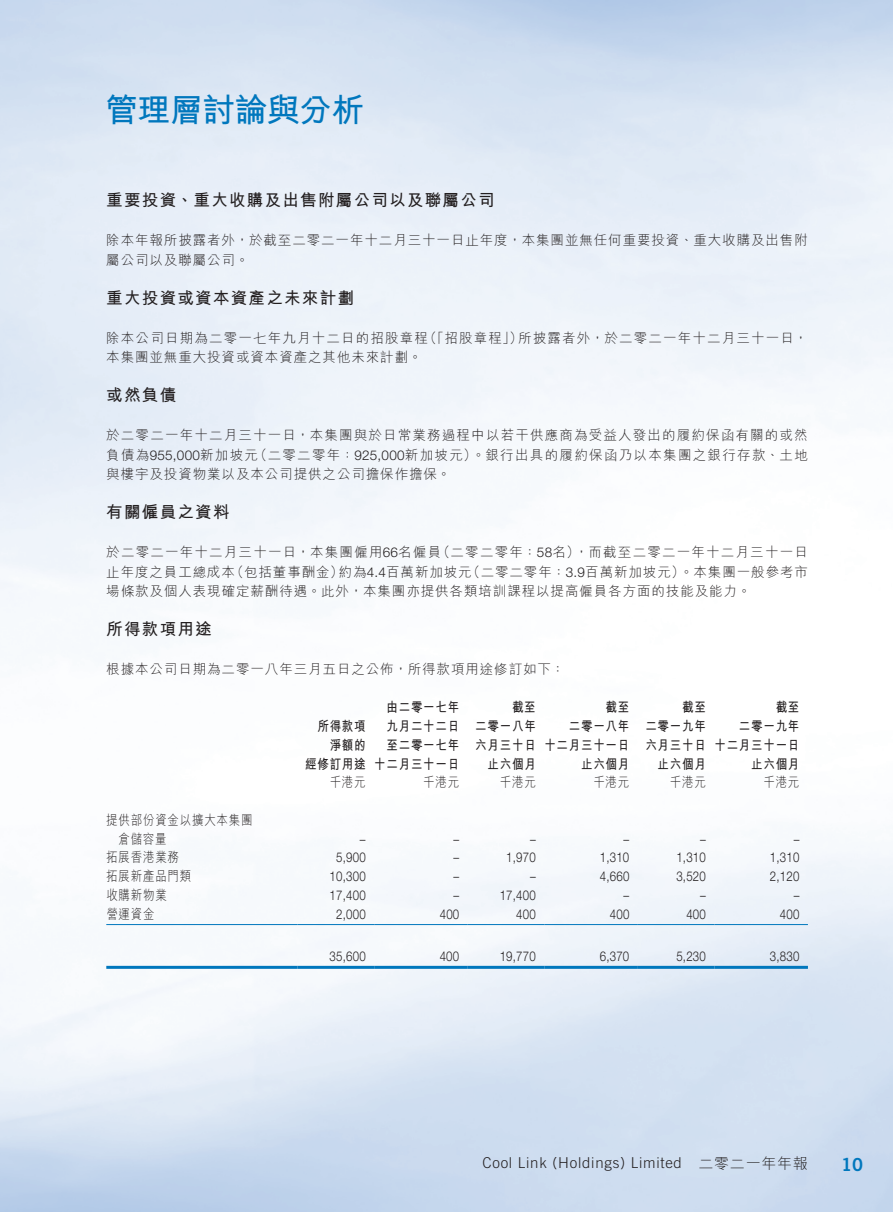
<style>
.page{position:relative;width:893px;height:1212px;background:#fff}
.page>*{position:absolute;margin:0;border:0;box-sizing:border-box;transform-origin:0 0}
.t1{font:700 33px "M Hei HK";letter-spacing:-.02em;color:#0077bd}
.t2{font:18px "Trade Gothic LT Std Bd 2";color:#0077bd}
.t3{font:700 16.5px "M Hei HK";letter-spacing:.08em;color:#231f20}
.t4{font:300 15px "Trade Gothic LT Std";letter-spacing:.05em;color:#231f20}
.t5{font:300 15px "M Hei HK";letter-spacing:.05em;color:#231f20}
.t6{font:300 13.5px/19.5px "M Hei HK";letter-spacing:.07em;color:#231f20}
.t7{font:300 13.5px "Helvetica Neue LT Std";letter-spacing:.02em;color:#231f20;scale:.85 1}
.t8{font:700 13.5px/18.8px "M Hei HK";letter-spacing:.07em;color:#231f20;text-align:right;scale:.85 1}
.t9{font:300 13.5px "M Hei HK";letter-spacing:.07em;color:#231f20;scale:.85 1}
.t10{font:300 13.5px "M Hei HK";letter-spacing:.09em;color:#231f20}
.s1{font-family:"Helvetica Neue LT Std"}
</style>
<div class="page">
<hr style="left:106px;top:924px;width:192px;height:1px;background:#0077bd">
<hr style="left:298px;top:924px;width:76px;height:1px;background:#0077bd">
<hr style="left:374px;top:924px;width:94px;height:1px;background:#0077bd">
<hr style="left:468px;top:924px;width:76px;height:1px;background:#0077bd">
<hr style="left:544px;top:924px;width:94px;height:1px;background:#0077bd">
<hr style="left:638px;top:924px;width:76px;height:1px;background:#0077bd">
<hr style="left:714px;top:924px;width:94px;height:1px;background:#0077bd">
<hr style="left:106px;top:966px;width:192px;height:3px;background:#0077bd">
<hr style="left:298px;top:966px;width:76px;height:3px;background:#0077bd">
<hr style="left:374px;top:966px;width:94px;height:3px;background:#0077bd">
<hr style="left:468px;top:966px;width:76px;height:3px;background:#0077bd">
<hr style="left:544px;top:966px;width:94px;height:3px;background:#0077bd">
<hr style="left:638px;top:966px;width:76px;height:3px;background:#0077bd">
<hr style="left:714px;top:966px;width:94px;height:3px;background:#0077bd">
<h1 class="t1" style="left:105px;top:86px;width:261px">管理層討論與分析</h1>
<p class="t3" style="left:106px;top:188px;width:390px">重要投資、重大收購及出售附屬公司以及聯屬公司</p>
<p class="t6" style="left:106px;top:230px;width:703px">除本年報所披露者外，於截至二零二一年十二月三十一日止年度，本集團並無任何重要投資、重大收購及出售附屬公司以及聯屬公司。</p>
<p class="t3" style="left:106px;top:286px;width:249px">重大投資或資本資產之未來計劃</p>
<p class="t6" style="left:518px;top:327px;width:291px">所披露者外，於二零二一年十二月三十一日，</p>
<p class="t6" style="left:424px;top:327px;width:100px">（「招股章程」）</p>
<p class="t6" style="left:106px;top:327px;width:323px">除本公司日期為二零一七年九月十二日的招股章程本集團並無重大投資或資本資產之其他未來計劃。</p>
<p class="t3" style="left:106px;top:383px;width:71px">或然負債</p>
<p class="t6" style="left:106px;top:425px;width:703px;text-align:right">於二零二一年十二月三十一日，本集團與於日常業務過程中以若干供應商為受益人發出的履約保函有關的或然（二零二零年：<span class="s1">925,000</span>新加坡元）。銀行出具的履約保函乃以本集團之銀行存款、土地</p>
<p class="t6" style="left:106px;top:444px;width:346px">負債為<span class="s1">955,000</span>新加坡元<br>與樓宇及投資物業以及本公司提供之公司擔保作擔保。</p>
<p class="t3" style="left:106px;top:500px;width:125px">有關僱員之資料</p>
<p class="t6" style="left:437px;top:542px;width:144px">（二零二零年：<span class="s1">58</span>名）</p>
<p class="t10" style="left:106px;top:543px;width:336px">於二零二一年十二月三十一日，本集團僱用<span class="s1">66</span>名僱員</p>
<p class="t10" style="left:575px;top:543px;width:235px">，而截至二零二一年十二月三十一日</p>
<p class="t6" style="left:467px;top:561px;width:343px">（二零二零年：<span class="s1">3.9</span>百萬新加坡元）。本集團一般參考市</p>
<p class="t6" style="left:230px;top:561px;width:115px">（包括董事酬金）</p>
<p class="t6" style="left:106px;top:561px;width:646px">止年度之員工總成本<br>場條款及個人表現確定薪酬待遇。此外，本集團亦提供各類培訓課程以提高僱員各方面的技能及能力。</p>
<p class="t3" style="left:106px;top:617px;width:107px">所得款項用途</p>
<p class="t6" style="left:106px;top:659px;width:460px">根據本公司日期為二零一八年三月五日之公佈，所得款項用途修訂如下：</p>
<p class="t6" style="left:339px;top:561px;width:135px">約為<span class="s1">4.4</span>百萬新加坡元</p>
<p class="t9" style="left:106px;top:810px;width:174px">提供部份資金以擴大本集團</p>
<p class="t9" style="left:118px;top:829px;width:58px">倉儲容量</p>
<p class="t9" style="left:106px;top:848px;width:87px">拓展香港業務</p>
<p class="t9" style="left:106px;top:867px;width:102px">拓展新產品門類</p>
<p class="t9" style="left:106px;top:885px;width:73px">收購新物業</p>
<p class="t9" style="left:106px;top:904px;width:58px">營運資金</p>
<p class="t8" style="left:305px;top:716px;width:73px">所得款項淨額的<br>經修訂用途</p>
<p class="t9" style="left:330px;top:773px;width:44px">千港元</p>
<p class="t8" style="left:374px;top:697px;width:102px">由二零一七年九月二十二日至二零一七年十二月三十一日</p>
<p class="t8" style="left:475px;top:697px;width:73px">截至<br>二零一八年六月三十日止六個月</p>
<p class="t8" style="left:544px;top:697px;width:102px">截至<br>二零一八年<br>十二月三十一日止六個月</p>
<p class="t8" style="left:645px;top:697px;width:73px">截至<br>二零一九年六月三十日止六個月</p>
<p class="t8" style="left:714px;top:697px;width:102px">截至<br>二零一九年<br>十二月三十一日止六個月</p>
<p class="t9" style="left:763px;top:773px;width:44px">千港元</p>
<p class="t9" style="left:423px;top:773px;width:44px">千港元</p>
<p class="t9" style="left:500px;top:773px;width:44px">千港元</p>
<p class="t9" style="left:593px;top:773px;width:44px">千港元</p>
<p class="t9" style="left:670px;top:773px;width:44px">千港元</p>
<p class="t7" style="left:360px;top:831px;width:8px">–</p>
<p class="t7" style="left:453px;top:831px;width:8px">–</p>
<p class="t7" style="left:530px;top:831px;width:8px">–</p>
<p class="t7" style="left:624px;top:831px;width:8px">–</p>
<p class="t7" style="left:700px;top:831px;width:8px">–</p>
<p class="t7" style="left:794px;top:831px;width:8px">–</p>
<p class="t7" style="left:336px;top:849px;width:36px">5,900</p>
<p class="t7" style="left:453px;top:849px;width:8px">–</p>
<p class="t7" style="left:506px;top:849px;width:36px">1,970</p>
<p class="t7" style="left:600px;top:849px;width:36px">1,310</p>
<p class="t7" style="left:676px;top:849px;width:36px">1,310</p>
<p class="t7" style="left:770px;top:849px;width:36px">1,310</p>
<p class="t7" style="left:330px;top:868px;width:44px">10,300</p>
<p class="t7" style="left:453px;top:868px;width:8px">–</p>
<p class="t7" style="left:530px;top:868px;width:8px">–</p>
<p class="t7" style="left:600px;top:868px;width:36px">4,660</p>
<p class="t7" style="left:676px;top:868px;width:36px">3,520</p>
<p class="t7" style="left:770px;top:868px;width:36px">2,120</p>
<p class="t7" style="left:330px;top:887px;width:44px">17,400</p>
<p class="t7" style="left:454px;top:887px;width:8px">–</p>
<p class="t7" style="left:500px;top:887px;width:44px">17,400</p>
<p class="t7" style="left:624px;top:887px;width:8px">–</p>
<p class="t7" style="left:700px;top:887px;width:8px">–</p>
<p class="t7" style="left:794px;top:887px;width:8px">–</p>
<p class="t7" style="left:336px;top:906px;width:36px">2,000</p>
<p class="t7" style="left:440px;top:906px;width:25px">400</p>
<p class="t7" style="left:516px;top:906px;width:25px">400</p>
<p class="t7" style="left:610px;top:906px;width:25px">400</p>
<p class="t7" style="left:686px;top:906px;width:25px">400</p>
<p class="t7" style="left:780px;top:906px;width:25px">400</p>
<p class="t7" style="left:330px;top:948px;width:44px">35,600</p>
<p class="t7" style="left:440px;top:948px;width:25px">400</p>
<p class="t7" style="left:500px;top:948px;width:44px">19,770</p>
<p class="t7" style="left:600px;top:948px;width:36px">6,370</p>
<p class="t7" style="left:676px;top:948px;width:36px">5,230</p>
<p class="t7" style="left:770px;top:948px;width:36px">3,830</p>
<p class="t4" style="left:482px;top:1154px;width:201px">Cool Link (Holdings) Limited</p>
<p class="t5" style="left:698px;top:1153px;width:111px">二零二一年年報</p>
<h2 class="t2" style="left:841px;top:1153px;width:24px">10</h2>
</div>
